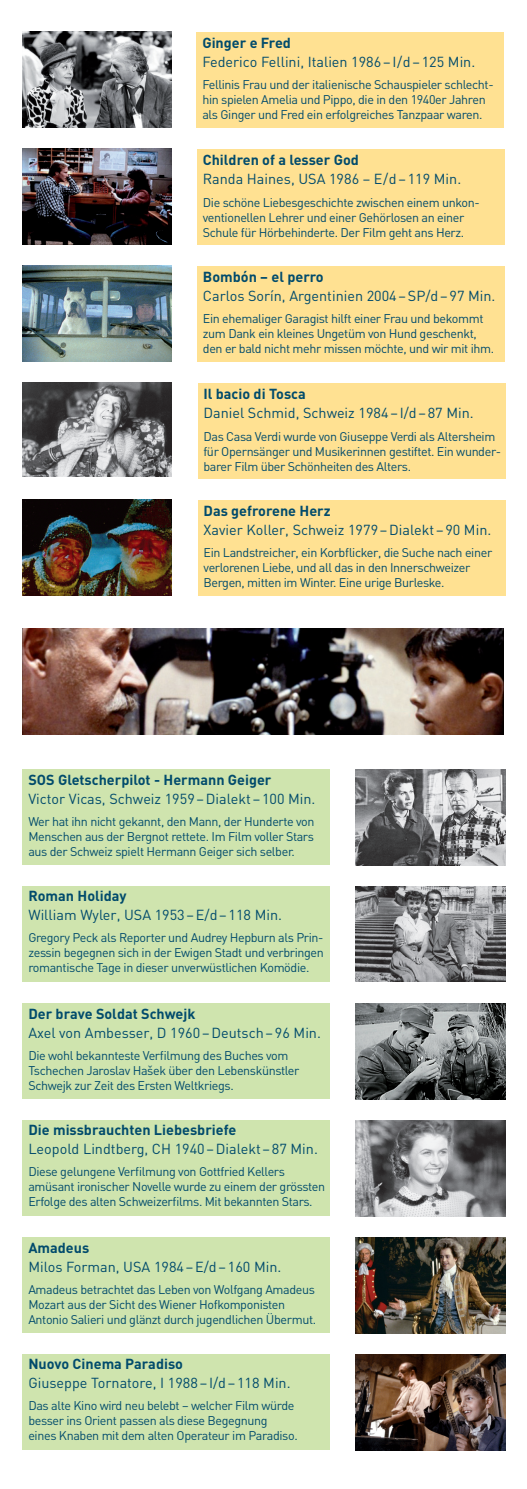
<style>
.page{position:relative;width:527px;height:1489px;background:#fff}
.page>*{position:absolute;margin:0;border:0;box-sizing:border-box;transform-origin:0 0}
.t1{font:14.38px "DIN";color:#014b6c}
.t2{font:700 14.38px "DIN";color:#014b6c}
.t3{font:12.5px/15px "DIN";letter-spacing:-.03em;color:#014b6c}
</style>
<div class="page">
<div style="left:22px;top:886px;width:307px;height:95px;background:#cfe4ae"></div>
<img style="left:355px;top:886px;width:150px;height:95px">
<img style="left:355px;top:769px;width:150px;height:96px">
<div style="left:22px;top:769px;width:307px;height:96px;background:#cfe4ae"></div>
<div style="left:22px;top:1354px;width:307px;height:95px;background:#cfe4ae"></div>
<img style="left:355px;top:1354px;width:150px;height:95px">
<img style="left:355px;top:1237px;width:150px;height:95px">
<div style="left:22px;top:1237px;width:307px;height:95px;background:#cfe4ae"></div>
<div style="left:22px;top:1120px;width:307px;height:95px;background:#cfe4ae"></div>
<img style="left:355px;top:1120px;width:150px;height:95px">
<img style="left:355px;top:1003px;width:150px;height:95px">
<div style="left:22px;top:1003px;width:307px;height:95px;background:#cfe4ae"></div>
<img style="left:22px;top:32px;width:149px;height:96px">
<img style="left:22px;top:149px;width:149px;height:95px">
<img style="left:22px;top:628px;width:480px;height:106px">
<div style="left:196px;top:32px;width:307px;height:96px;background:#ffe192"></div>
<img style="left:22px;top:500px;width:149px;height:95px">
<div style="left:198px;top:500px;width:307px;height:95px;background:#ffe192"></div>
<img style="left:22px;top:266px;width:149px;height:95px">
<img style="left:22px;top:383px;width:149px;height:94px">
<div style="left:197px;top:266px;width:307px;height:95px;background:#ffe192"></div>
<div style="left:198px;top:383px;width:306px;height:96px;background:#ffe192"></div>
<div style="left:197px;top:149px;width:307px;height:96px;background:#ffe192"></div>
<p class="t2" style="left:202px;top:33px;width:90px">Ginger e Fred</p>
<p class="t1" style="left:202px;top:52px;width:274px">Federico Fellini, Italien 1986–I/d–125 Min.</p>
<p class="t3" style="left:202px;top:77px;width:292px">Fellinis Frau und der italienische Schauspieler schlecht&shy;hin spielen Amelia und Pippo, die in den 1940er Jahren als Ginger und Fred ein erfolgreiches Tanzpaar waren.</p>
<p class="t2" style="left:203px;top:151px;width:157px">Children of a lesser God</p>
<p class="t1" style="left:203px;top:170px;width:260px">Randa Haines, USA 1986 – E/d–119 Min.</p>
<p class="t3" style="left:203px;top:194px;width:278px">Die schöne Liebesgeschichte zwischen einem unkon&shy;ventionellen Lehrer und einer Gehörlosen an einer<br>Schule für Hörbehinderte. Der Film geht ans Herz.</p>
<p class="t2" style="left:203px;top:267px;width:122px">Bombón – el perro</p>
<p class="t1" style="left:203px;top:286px;width:294px">Carlos Sorín, Argentinien 2004–SP/d–97 Min.</p>
<p class="t3" style="left:203px;top:311px;width:292px">Ein ehemaliger Garagist hilft einer Frau und bekommt zum Dank ein kleines Ungetüm von Hund geschenkt, den er bald nicht mehr missen möchte, und wir mit ihm.</p>
<p class="t2" style="left:203px;top:385px;width:104px">Il bacio di Tosca</p>
<p class="t1" style="left:203px;top:404px;width:271px">Daniel Schmid, Schweiz 1984–I/d–87 Min.</p>
<p class="t3" style="left:203px;top:428px;width:299px">Das Casa Verdi wurde von Giuseppe Verdi als Altersheim für Opernsänger und Musikerinnen gestiftet. Ein wunder&shy;barer Film über Schönheiten des Alters.</p>
<p class="t2" style="left:203px;top:501px;width:128px">Das gefrorene Herz</p>
<p class="t1" style="left:203px;top:520px;width:289px">Xavier Koller, Schweiz 1979–Dialekt–90 Min.</p>
<p class="t3" style="left:203px;top:544px;width:290px">Ein Landstreicher, ein Korbflicker, die Suche nach einer verlorenen Liebe, und all das in den Innerschweizer<br>Bergen, mitten im Winter. Eine urige Burleske.</p>
<p class="t2" style="left:28px;top:770px;width:244px">SOS Gletscherpilot - Hermann Geiger</p>
<p class="t1" style="left:28px;top:789px;width:288px">Victor Vicas, Schweiz 1959–Dialekt–100 Min.</p>
<p class="t3" style="left:28px;top:814px;width:287px;text-align:justify">Wer hat ihn nicht gekannt, den Mann, der Hunderte von Menschen aus der Bergnot rettete. Im Film voller Stars aus der Schweiz spielt Hermann Geiger sich selber.</p>
<p class="t2" style="left:28px;top:886px;width:100px">Roman Holiday</p>
<p class="t1" style="left:28px;top:905px;width:255px">William Wyler, USA 1953–E/d–118 Min.</p>
<p class="t3" style="left:28px;top:930px;width:297px;text-align:justify">Gregory Peck als Reporter und Audrey Hepburn als Prin&shy;zessin begegnen sich in der Ewigen Stadt und verbringen romantische Tage in dieser unverwüstlichen Komödie.</p>
<p class="t2" style="left:28px;top:1004px;width:168px">Der brave Soldat Schwejk</p>
<p class="t1" style="left:28px;top:1023px;width:294px">Axel von Ambesser, D 1960–Deutsch–96 Min.</p>
<p class="t3" style="left:28px;top:1048px;width:272px">Die wohl bekannteste Verfilmung des Buches vom<br>Tschechen Jaroslav Hašek über den Lebenskünstler<br>Schwejk zur Zeit des Ersten Weltkriegs.</p>
<p class="t2" style="left:28px;top:1120px;width:209px">Die missbrauchten Liebesbriefe</p>
<p class="t1" style="left:28px;top:1139px;width:291px">Leopold Lindtberg, CH 1940–Dialekt–87 Min.</p>
<p class="t3" style="left:28px;top:1164px;width:298px">Diese gelungene Verfilmung von Gottfried Kellers amüsant ironischer Novelle wurde zu einem der grössten<br>Erfolge des alten Schweizerfilms. Mit bekannten Stars.</p>
<p class="t2" style="left:28px;top:1238px;width:62px">Amadeus</p>
<p class="t1" style="left:28px;top:1257px;width:254px">Milos Forman, USA 1984–E/d–160 Min.</p>
<p class="t3" style="left:28px;top:1281px;width:289px">Amadeus betrachtet das Leben von Wolfgang Amadeus<br>Mozart aus der Sicht des Wiener Hofkomponisten<br>Antonio Salieri und glänzt durch jugendlichen Übermut.</p>
<p class="t2" style="left:28px;top:1354px;width:156px">Nuovo Cinema Paradiso</p>
<p class="t1" style="left:28px;top:1373px;width:263px">Giuseppe Tornatore, I 1988–I/d–118 Min.</p>
<p class="t3" style="left:28px;top:1397px;width:270px">Das alte Kino wird neu belebt – welcher Film würde besser ins Orient passen als diese Begegnung eines Knaben mit dem alten Operateur im Paradiso.</p>
</div>
